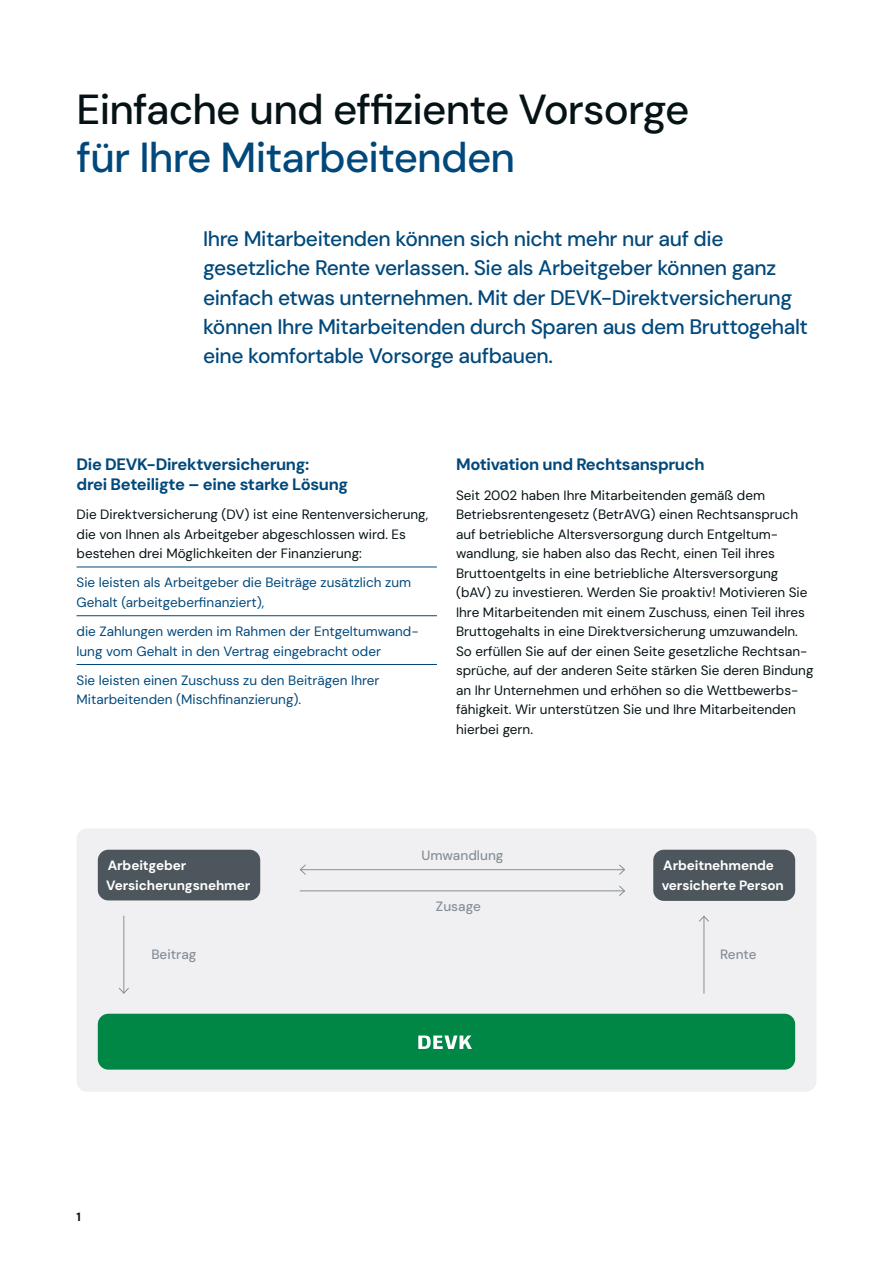
<style>
.page{position:relative;width:893px;height:1263px;background:#fff}
.page>*{position:absolute;margin:0;border:0;box-sizing:border-box;transform-origin:0 0}
.t1{font:500 42px "DM Sans";letter-spacing:-.02em;color:#051216}
.t2{font:500 42px "DM Sans";letter-spacing:-.02em;color:#00487b}
.t3{font:500 21px/29.2px "DM Sans";letter-spacing:-.02em;color:#00487b}
.t4{font:700 16.5px/19.5px "DM Sans";letter-spacing:-.02em;color:#00487b}
.t5{font:13.5px/19.5px "DM Sans";color:#051216}
.t6{font:13.5px/19.5px "DM Sans";color:#00487b}
.t7{font:700 13.5px/19.5px "DM Sans";letter-spacing:-.01em;color:#fff}
.t8{font:500 13.5px "DM Sans";color:#868f96}
.t9{font:700 12px "DM Sans";color:#051216}
</style>
<div class="page">
<hr style="left:77px;top:567px;width:360px;height:1px;background:#00487b">
<hr style="left:77px;top:615px;width:360px;height:1px;background:#00487b">
<hr style="left:77px;top:664px;width:360px;height:1px;background:#00487b">
<div style="left:77px;top:828px;width:739px;height:264px;background:#f0f0f3;border-radius:11px"></div>
<div style="left:98px;top:850px;width:162px;height:50px;background:#4c565c;border-radius:11px"></div>
<div style="left:98px;top:1014px;width:697px;height:55px;background:#008645;border-radius:11px"></div>
<div style="left:653px;top:850px;width:142px;height:51px;background:#4c565c;border-radius:11px"></div>
<hr style="left:300px;top:869px;width:324px;height:1px;background:#868f96">
<svg style="left:299px;top:864px;width:8px;height:11px"></svg>
<svg style="left:618px;top:864px;width:7px;height:11px"></svg>
<hr style="left:123px;top:916px;width:1px;height:77px;background:#868f96">
<svg style="left:118px;top:987px;width:11px;height:7px"></svg>
<hr style="left:704px;top:916px;width:1px;height:78px;background:#868f96">
<svg style="left:699px;top:915px;width:10px;height:7px"></svg>
<hr style="left:300px;top:890px;width:324px;height:1px;background:#868f96">
<svg style="left:618px;top:885px;width:7px;height:11px"></svg>
<svg style="left:418px;top:1035px;width:54px;height:14px"></svg>
<h1 class="t1" style="left:77px;top:83px;width:614px">Einfache und effiziente Vorsorge</h1>
<h1 class="t2" style="left:77px;top:141px;width:440px">für Ihre Mitarbeitenden</h1>
<p class="t3" style="left:203px;top:226px;width:606px">Ihre Mitarbeitenden können sich nicht mehr nur auf die gesetzliche Rente verlassen. Sie als Arbeitgeber können ganz einfach etwas unternehmen. Mit der DEVK-Direktversicherung können Ihre Mitarbeitenden durch Sparen aus dem Bruttogehalt eine komfortable Vorsorge aufbauen.</p>
<p class="t4" style="left:77px;top:456px;width:273px">Die DEVK-Direktversicherung:<br>drei Beteiligte – eine starke Lösung</p>
<p class="t5" style="left:77px;top:505px;width:353px">Die Direktversicherung (DV) ist eine Rentenversicherung, die von Ihnen als Arbeitgeber abgeschlossen wird. Es bestehen drei Möglichkeiten der Finanzierung:</p>
<p class="t6" style="left:77px;top:574px;width:336px">Sie leisten als Arbeitgeber die Beiträge zusätzlich zum<br>Gehalt (arbeitgeberfinanziert),</p>
<p class="t6" style="left:77px;top:622px;width:344px">die Zahlungen werden im Rahmen der Entgeltumwand&shy;lung vom Gehalt in den Vertrag eingebracht oder</p>
<p class="t6" style="left:77px;top:671px;width:304px">Sie leisten einen Zuschuss zu den Beiträgen Ihrer<br>Mitarbeitenden (Mischfinanzierung).</p>
<p class="t4" style="left:456px;top:456px;width:250px">Motivation und Rechtsanspruch</p>
<p class="t5" style="left:456px;top:486px;width:359px">Seit 2002 haben Ihre Mitarbeitenden gemäß dem Betriebsrentengesetz (BetrAVG) einen Rechtsanspruch auf betriebliche Altersversorgung durch Entgeltum&shy;wandlung, sie haben also das Recht, einen Teil ihres Bruttoentgelts in eine betriebliche Altersversorgung (bAV) zu investieren. Werden Sie proaktiv! Motivieren Sie Ihre Mitarbeitenden mit einem Zuschuss, einen Teil ihres Bruttogehalts in eine Direktversicherung umzuwandeln.<br>So erfüllen Sie auf der einen Seite gesetzliche Rechtsan&shy;sprüche, auf der anderen Seite stärken Sie deren Bindung an Ihr Unternehmen und erhöhen so die Wettbewerbs&shy;fähigkeit. Wir unterstützen Sie und Ihre Mitarbeitenden hierbei gern.</p>
<p class="t8" style="left:421px;top:850px;width:84px">Umwandlung</p>
<p class="t7" style="left:106px;top:857px;width:146px">Arbeitgeber<br>Versicherungsnehmer</p>
<p class="t7" style="left:662px;top:857px;width:124px">Arbeitnehmende versicherte Person</p>
<p class="t8" style="left:436px;top:901px;width:47px">Zusage</p>
<p class="t8" style="left:151px;top:949px;width:47px">Beitrag</p>
<p class="t8" style="left:720px;top:945px;width:38px">Rente</p>
<p class="t9" style="left:77px;top:1212px;width:6px">1</p>
</div>
